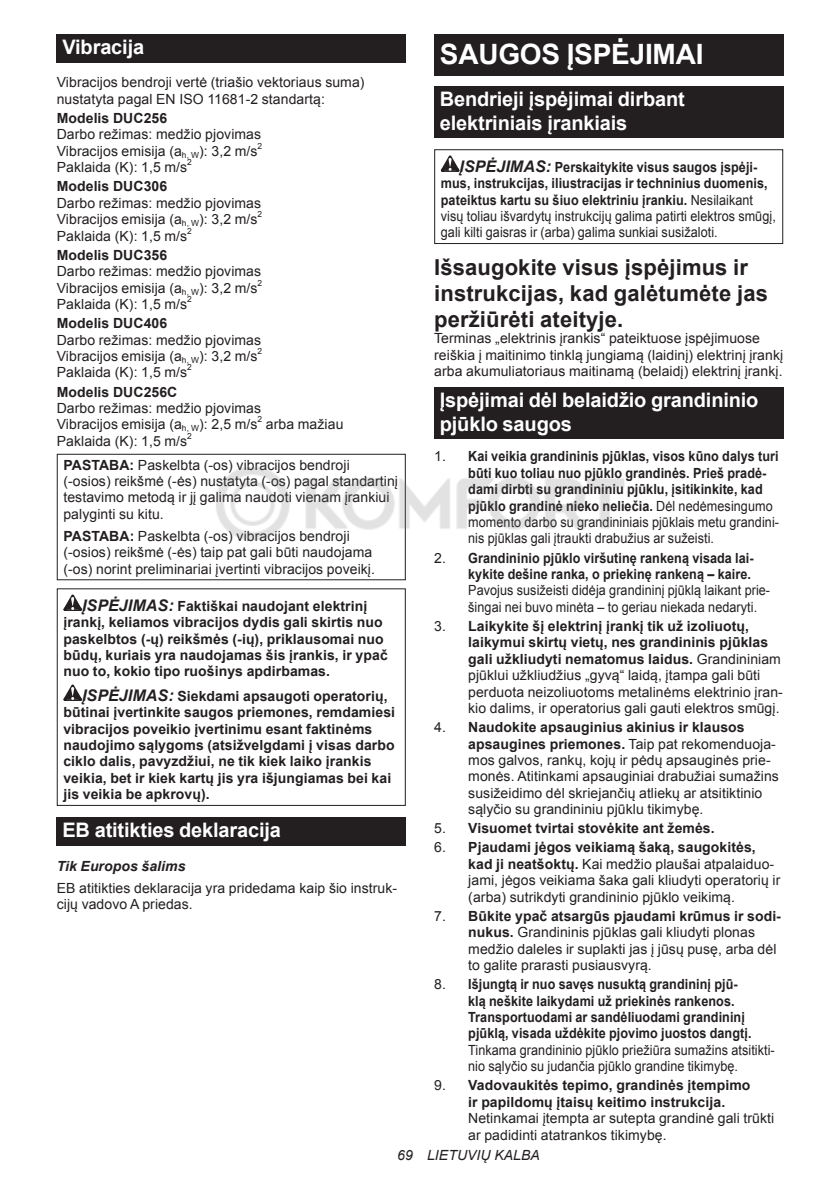
<style>
.page{position:relative;width:840px;height:1191px;background:#fff}
.page>*{position:absolute;margin:0;border:0;box-sizing:border-box;transform-origin:0 0}
.t1{font:700 28px "Arial";letter-spacing:-.01em;color:#fff}
.t2{font:700 22px/25.8px "Arial";letter-spacing:.005em;color:#231f20}
.t3{font:700 20px/23.4px "Arial";letter-spacing:-.01em;color:#fff}
.t4{font:14px/16.4px "Arial";letter-spacing:.005em;color:#231f20}
.t5{font:700 14px/16.4px "Arial";letter-spacing:.005em;color:#231f20;scale:.9 1}
.t6{font:700 14px/16.4px "Arial";letter-spacing:.005em;color:#231f20}
.t7{font:14px/16.4px "Arial";letter-spacing:.005em;color:#231f20;scale:.9 1}
.t8{font:italic 700 14px "Arial";letter-spacing:.005em;color:#231f20}
.t9{font:italic 14px "Arial";letter-spacing:.005em;color:#231f20}
.t10{font:8.4px "Arial";color:#231f20}
.s1{font-weight:700}
.s2{font-style:italic;font-size:16px}
.s3{font-weight:400}
</style>
<div class="page">
<div style="left:57px;top:34px;width:348px;height:29px;background:#231f20"></div>
<div style="left:57px;top:454px;width:348px;height:126px;border:1px solid #231f20"></div>
<svg style="left:63px;top:594px;width:19px;height:17px"></svg>
<svg style="left:63px;top:684px;width:19px;height:17px"></svg>
<div style="left:57px;top:588px;width:348px;height:218px;border:1px solid #231f20"></div>
<div style="left:57px;top:817px;width:348px;height:28px;background:#231f20"></div>
<div style="left:434px;top:34px;width:348px;height:41px;background:#231f20"></div>
<div style="left:434px;top:86px;width:348px;height:52px;background:#231f20"></div>
<svg style="left:440px;top:155px;width:19px;height:17px"></svg>
<div style="left:434px;top:149px;width:348px;height:95px;border:1px solid #231f20"></div>
<div style="left:434px;top:387px;width:348px;height:52px;background:#231f20"></div>
<img style="left:216px;top:457px;width:409px;height:92px">
<h3 class="t3" style="left:62px;top:37px;width:83px">Vibracija</h3>
<p class="t4" style="left:57px;top:74px;width:309px">Vibracijos bendroji vertė (triašio vektoriaus suma) nustatyta pagal EN ISO 11681-2 standartą:</p>
<p class="t6" style="left:57px;top:111px;width:112px">Modelis DUC256</p>
<p class="t4" style="left:57px;top:126px;width:206px">Darbo režimas: medžio pjovimas<br>Vibracijos emisija (a<sub>h,</sub> <sub>W</sub>): 3,2 m/s</p>
<p class="t10" style="left:257px;top:143px;width:6px">2</p>
<p class="t4" style="left:57px;top:160px;width:132px">Paklaida (K): 1,5 m/s</p>
<p class="t10" style="left:187px;top:159px;width:6px">2</p>
<p class="t6" style="left:57px;top:179px;width:112px">Modelis DUC306</p>
<p class="t4" style="left:57px;top:195px;width:206px">Darbo režimas: medžio pjovimas<br>Vibracijos emisija (a<sub>h,</sub> <sub>W</sub>): 3,2 m/s</p>
<p class="t10" style="left:257px;top:211px;width:6px">2</p>
<p class="t4" style="left:57px;top:229px;width:132px">Paklaida (K): 1,5 m/s</p>
<p class="t10" style="left:187px;top:227px;width:6px">2</p>
<p class="t6" style="left:57px;top:248px;width:112px">Modelis DUC356</p>
<p class="t4" style="left:57px;top:263px;width:206px">Darbo režimas: medžio pjovimas<br>Vibracijos emisija (a<sub>h,</sub> <sub>W</sub>): 3,2 m/s</p>
<p class="t10" style="left:257px;top:279px;width:6px">2</p>
<p class="t4" style="left:57px;top:297px;width:132px">Paklaida (K): 1,5 m/s</p>
<p class="t10" style="left:187px;top:296px;width:6px">2</p>
<p class="t6" style="left:57px;top:316px;width:112px">Modelis DUC406</p>
<p class="t4" style="left:57px;top:331px;width:206px">Darbo režimas: medžio pjovimas<br>Vibracijos emisija (a<sub>h,</sub> <sub>W</sub>): 3,2 m/s</p>
<p class="t10" style="left:257px;top:348px;width:6px">2</p>
<p class="t4" style="left:57px;top:365px;width:132px">Paklaida (K): 1,5 m/s</p>
<p class="t10" style="left:187px;top:364px;width:6px">2</p>
<p class="t6" style="left:57px;top:384px;width:122px">Modelis DUC256C</p>
<p class="t4" style="left:57px;top:400px;width:206px">Darbo režimas: medžio pjovimas<br>Vibracijos emisija (a<sub>h,</sub> <sub>W</sub>): 2,5 m/s</p>
<p class="t10" style="left:257px;top:416px;width:6px">2</p>
<p class="t4" style="left:266px;top:416px;width:79px">arba mažiau</p>
<p class="t4" style="left:57px;top:434px;width:132px">Paklaida (K): 1,5 m/s</p>
<p class="t10" style="left:187px;top:432px;width:6px">2</p>
<p class="t4" style="left:63px;top:456px;width:336px"><span class="s1">PASTABA:</span> Paskelbta (-os) vibracijos bendroji (-osios) reikšmė (-ės) nustatyta (-os) pagal standartinį testavimo metodą ir jį galima naudoti vienam įrankiui palyginti su kitu.</p>
<p class="t4" style="left:63px;top:528px;width:313px"><span class="s1">PASTABA:</span> Paskelbta (-os) vibracijos bendroji (-osios) reikšmė (-ės) taip pat gali būti naudojama (-os) norint preliminariai įvertinti vibracijos poveikį.</p>
<p class="t6" style="left:63px;top:598px;width:326px;text-indent:19px"><span class="s2">ĮSPĖJIMAS:</span> Faktiškai naudojant elektrinį įrankį, keliamos vibracijos dydis gali skirtis nuo paskelbtos (-ų) reikšmės (-ių), priklausomai nuo būdų, kuriais yra naudojamas šis įrankis, ir ypač nuo to, kokio tipo ruošinys apdirbamas.</p>
<p class="t6" style="left:63px;top:688px;width:333px;text-indent:19px"><span class="s2">ĮSPĖJIMAS:</span> Siekdami apsaugoti operatorių, būtinai įvertinkite saugos priemones, remdamiesi vibracijos poveikio įvertinimu esant faktinėms naudojimo sąlygoms (atsižvelgdami į visas darbo ciklo dalis, pavyzdžiui, ne tik kiek laiko įrankis veikia, bet ir kiek kartų jis yra išjungiamas bei kai jis veikia be apkrovų).</p>
<h3 class="t3" style="left:62px;top:820px;width:220px">EB atitikties deklaracija</h3>
<p class="t8" style="left:57px;top:860px;width:130px">Tik Europos šalims</p>
<p class="t4" style="left:57px;top:879px;width:342px">EB atitikties deklaracija yra pridedama kaip šio instruk&shy;cijų vadovo A priedas.</p>
<h1 class="t1" style="left:439px;top:35px;width:265px">SAUGOS ĮSPĖJIMAI</h1>
<h3 class="t3" style="left:439px;top:88px;width:246px">Bendrieji įspėjimai dirbant elektriniais įrankiais</h3>
<p class="t5" style="left:440px;top:159px;width:373px;text-indent:19px"><span class="s2">ĮSPĖJIMAS:</span> Perskaitykite visus saugos įspėji&shy;mus, instrukcijas, iliustracijas ir techninius duomenis, pateiktus kartu su šiuo elektriniu įrankiu. <span class="s3">Nesilaikant visų toliau išvardytų instrukcijų galima patirti elektros smūgį, gali kilti gaisras ir (arba) galima sunkiai susižaloti.</span></p>
<h2 class="t2" style="left:434px;top:255px;width:335px">Išsaugokite visus įspėjimus ir instrukcijas, kad galėtumėte jas peržiūrėti ateityje.</h2>
<p class="t4" style="left:434px;top:330px;width:350px">Terminas „elektrinis įrankis“ pateiktuose įspėjimuose reiškia į maitinimo tinklą jungiamą (laidinį) elektrinį įrankį arba akumuliatoriaus maitinamą (belaidį) elektrinį įrankį.</p>
<h3 class="t3" style="left:439px;top:389px;width:320px">Įspėjimai dėl belaidžio grandininio pjūklo saugos</h3>
<p class="t5" style="left:468px;top:449px;width:346px;text-indent:-34px"><span class="s3">1.</span> Kai veikia grandininis pjūklas, visos kūno dalys turi būti kuo toliau nuo pjūklo grandinės. Prieš pradė&shy;dami dirbti su grandininiu pjūklu, įsitikinkite, kad pjūklo grandinė nieko neliečia. <span class="s3">Dėl nedėmesingumo momento darbo su grandininiais pjūklais metu grandini&shy;nis pjūklas gali įtraukti drabužius ar sužeisti.</span></p>
<p class="t5" style="left:434px;top:550px;width:356px;text-align:right"><span class="s3">2.</span> Grandininio pjūklo viršutinę rankeną visada lai&shy;kykite dešine ranka, o priekinę rankeną – kaire.</p>
<p class="t7" style="left:468px;top:582px;width:337px">Pavojus susižeisti didėja grandininį pjūklą laikant prie&shy;šingai nei buvo minėta – to geriau niekada nedaryti.</p>
<p class="t4" style="left:468px;top:619px;width:316px;text-indent:-34px">3. <span class="s1">Laikykite šį elektrinį įrankį tik už izoliuotų, laikymui skirtų vietų, nes grandininis pjūklas gali užkliudyti nematomus laidus.</span> Grandininiam pjūklui užkliudžius „gyvą“ laidą, įtampa gali būti perduota neizoliuotoms metalinėms elektrinio įran&shy;kio dalims, ir operatorius gali gauti elektros smūgį.</p>
<p class="t4" style="left:468px;top:720px;width:312px;text-indent:-34px">4. <span class="s1">Naudokite apsauginius akinius ir klausos apsaugines priemones.</span> Taip pat rekomenduoja&shy;mos galvos, rankų, kojų ir pėdų apsauginės prie&shy;monės. Atitinkami apsauginiai drabužiai sumažins susižeidimo dėl skriejančių atliekų ar atsitiktinio sąlyčio su grandininiu pjūklu tikimybę.</p>
<p class="t6" style="left:434px;top:820px;width:282px"><span class="s3">5.</span> Visuomet tvirtai stovėkite ant žemės.</p>
<p class="t4" style="left:468px;top:840px;width:313px;text-indent:-34px">6. <span class="s1">Pjaudami jėgos veikiamą šaką, saugokitės, kad ji neatšoktų.</span> Kai medžio plaušai atpalaiduo&shy;jami, jėgos veikiama šaka gali kliudyti operatorių ir (arba) sutrikdyti grandininio pjūklo veikimą.</p>
<p class="t4" style="left:468px;top:909px;width:314px;text-indent:-34px">7. <span class="s1">Būkite ypač atsargūs pjaudami krūmus ir sodi&shy;nukus.</span> Grandininis pjūklas gali kliudyti plonas medžio daleles ir suplakti jas į jūsų pusę, arba dėl to galite prarasti pusiausvyrą.</p>
<p class="t5" style="left:468px;top:976px;width:316px;text-indent:-34px"><span class="s3">8.</span> Išjungtą ir nuo savęs nusuktą grandininį pjū&shy;klą neškite laikydami už priekinės rankenos.<br>Transportuodami ar sandėliuodami grandininį pjūklą, visada uždėkite pjovimo juostos dangtį.</p>
<p class="t7" style="left:468px;top:1041px;width:342px">Tinkama grandininio pjūklo priežiūra sumažins atsitikti&shy;nio sąlyčio su judančia pjūklo grandine tikimybę.</p>
<p class="t6" style="left:468px;top:1077px;width:283px;text-indent:-34px"><span class="s3">9.</span> Vadovaukitės tepimo, grandinės įtempimo ir papildomų įtaisų keitimo instrukcija.</p>
<p class="t4" style="left:468px;top:1110px;width:307px">Netinkamai įtempta ar sutepta grandinė gali trūkti ar padidinti atatrankos tikimybę.</p>
<p class="t9" style="left:397px;top:1147px;width:144px">69 LIETUVIŲ KALBA</p>
</div>
